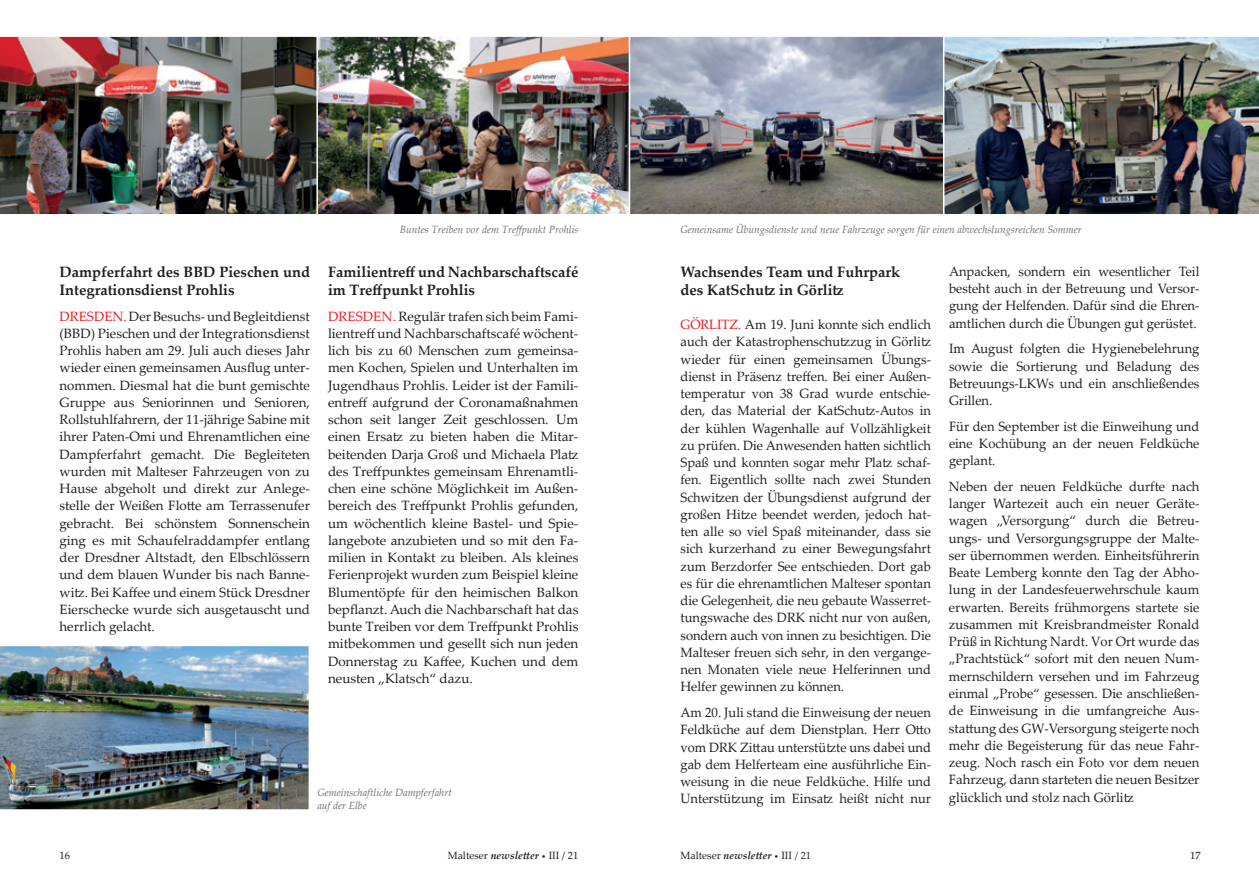
<style>
.page{position:relative;width:1259px;height:893px;background:#fff}
.page>*{position:absolute;margin:0;border:0;box-sizing:border-box;transform-origin:0 0}
.t1{font:700 15px/18px "Palatino Linotype";color:#231f20}
.t2{font:13.5px/17.2px "Palatino Linotype";color:#231f20;text-align:justify}
.t3{font:13.5px/17.2px "Palatino Linotype";color:#231f20;text-align:justify;scale:.96 1}
.t4{font:italic 10.5px/12.6px "Palatino Linotype";color:#6c6d70}
.t5{font:10.5px "Palatino Linotype";color:#231f20}
.s1{color:#ee1d23}
.s2{font-weight:700;font-style:italic}
.s3{font-size:7.5px}
</style>
<div class="page">
<img style="left:318px;top:38px;width:311px;height:175px">
<div style="left:313px;top:35px;width:320px;height:181px;border:2px solid #fff"></div>
<img style="left:0;top:35px;width:318px;height:181px">
<img style="left:0;top:646px;width:309px;height:164px">
<img style="left:632px;top:38px;width:310px;height:175px">
<div style="left:629px;top:35px;width:316px;height:181px;border:2px solid #fff"></div>
<img style="left:943px;top:35px;width:316px;height:181px">
<p class="t4" style="left:400px;top:223px;width:180px">Buntes Treiben vor dem Treffpunkt Prohlis</p>
<p class="t4" style="left:680px;top:223px;width:403px">Gemeinsame Übungsdienste und neue Fahrzeuge sorgen für einen abwechslungsreichen Sommer</p>
<p class="t1" style="left:60px;top:262px;width:252px">Dampferfahrt des BBD Pieschen und<br>Integrationsdienst Prohlis</p>
<p class="t2" style="left:60px;top:307px;width:252px"><span class="s1">DRESDEN.</span> Der Besuchs- und Begleitdienst (BBD) Pieschen und der Integrationsdienst Prohlis haben am 29. Juli auch dieses Jahr wieder einen gemeinsamen Ausflug unter&shy;nommen. Diesmal hat die bunt gemischte Gruppe aus Seniorinnen und Senioren, Rollstuhlfahrern, der 11-jährige Sabine mit ihrer Paten-Omi und Ehrenamtlichen eine Dampferfahrt gemacht. Die Begleiteten wurden mit Malteser Fahrzeugen von zu Hause abgeholt und direkt zur Anlege&shy;stelle der Weißen Flotte am Terrassenufer gebracht. Bei schönstem Sonnenschein ging es mit Schaufelraddampfer entlang der Dresdner Altstadt, den Elbschlössern und dem blauen Wunder bis nach Banne&shy;witz. Bei Kaffee und einem Stück Dresdner Eierschecke wurde sich ausgetauscht und herrlich gelacht.</p>
<p class="t1" style="left:328px;top:262px;width:252px">Familientreff und Nachbarschaftscafé im Treffpunkt Prohlis</p>
<p class="t2" style="left:328px;top:307px;width:252px"><span class="s1">DRESDEN.</span> Regulär trafen sich beim Fami&shy;lientreff und Nachbarschaftscafé wöchent&shy;lich bis zu 60 Menschen zum gemeinsa&shy;men Kochen, Spielen und Unterhalten im Jugendhaus Prohlis. Leider ist der Famili&shy;entreff aufgrund der Coronamaßnahmen schon seit langer Zeit geschlossen. Um einen Ersatz zu bieten haben die Mitar&shy;beitenden Darja Groß und Michaela Platz des Treffpunktes gemeinsam Ehrenamtli&shy;chen eine schöne Möglichkeit im Außen&shy;bereich des Treffpunkt Prohlis gefunden, um wöchentlich kleine Bastel- und Spie&shy;langebote anzubieten und so mit den Fa&shy;milien in Kontakt zu bleiben. Als kleines Ferienprojekt wurden zum Beispiel kleine Blumentöpfe für den heimischen Balkon bepflanzt. Auch die Nachbarschaft hat das bunte Treiben vor dem Treffpunkt Prohlis mitbekommen und gesellt sich nun jeden Donnerstag zu Kaffee, Kuchen und dem neusten „Klatsch“ dazu.</p>
<p class="t4" style="left:317px;top:786px;width:136px">Gemeinschaftliche Dampferfahrt auf der Elbe</p>
<p class="t1" style="left:680px;top:262px;width:221px">Wachsendes Team und Fuhrpark des KatSchutz in Görlitz</p>
<p class="t3" style="left:680px;top:315px;width:262px"><span class="s1">GÖRLITZ.</span> Am 19. Juni konnte sich endlich auch der Katastrophenschutzzug in Görlitz wieder für einen gemeinsamen Übungs&shy;dienst in Präsenz treffen. Bei einer Außen&shy;temperatur von 38 Grad wurde entschie&shy;den, das Material der KatSchutz-Autos in der kühlen Wagenhalle auf Vollzähligkeit zu prüfen. Die Anwesenden hatten sichtlich Spaß und konnten sogar mehr Platz schaf&shy;fen. Eigentlich sollte nach zwei Stunden Schwitzen der Übungsdienst aufgrund der großen Hitze beendet werden, jedoch hat&shy;ten alle so viel Spaß miteinander, dass sie sich kurzerhand zu einer Bewegungsfahrt zum Berzdorfer See entschieden. Dort gab es für die ehrenamtlichen Malteser spontan die Gelegenheit, die neu gebaute Wasserret&shy;tungswache des DRK nicht nur von außen, sondern auch von innen zu besichtigen. Die Malteser freuen sich sehr, in den vergange&shy;nen Monaten viele neue Helferinnen und Helfer gewinnen zu können.</p>
<p class="t3" style="left:680px;top:703px;width:262px">Am 20. Juli stand die Einweisung der neuen Feldküche auf dem Dienstplan. Herr Otto vom DRK Zittau unterstützte uns dabei und gab dem Helferteam eine ausführliche Ein&shy;weisung in die neue Feldküche. Hilfe und Unterstützung im Einsatz heißt nicht nur</p>
<p class="t3" style="left:949px;top:262px;width:262px">Anpacken, sondern ein wesentlicher Teil besteht auch in der Betreuung und Versor&shy;gung der Helfenden. Dafür sind die Ehren&shy;amtlichen durch die Übungen gut gerüstet.</p>
<p class="t3" style="left:949px;top:339px;width:262px">Im August folgten die Hygienebelehrung sowie die Sortierung und Beladung des Betreuungs-LKWs und ein anschließendes Grillen.</p>
<p class="t3" style="left:949px;top:417px;width:262px">Für den September ist die Einweihung und eine Kochübung an der neuen Feldküche geplant.</p>
<p class="t2" style="left:949px;top:477px;width:252px">Neben der neuen Feldküche durfte nach langer Wartezeit auch ein neuer Geräte&shy;wagen „Versorgung“ durch die Betreu&shy;ungs- und Versorgungsgruppe der Malte&shy;ser übernommen werden. Einheitsführerin Beate Lemberg konnte den Tag der Abho&shy;lung in der Landesfeuerwehrschule kaum erwarten. Bereits frühmorgens startete sie zusammen mit Kreisbrandmeister Ronald Prüß in Richtung Nardt. Vor Ort wurde das „Prachtstück“ sofort mit den neuen Num&shy;mernschildern versehen und im Fahrzeug einmal „Probe“ gesessen. Die anschließen&shy;de Einweisung in die umfangreiche Aus&shy;stattung des GW-Versorgung steigerte noch mehr die Begeisterung für das neue Fahr&shy;zeug. Noch rasch ein Foto vor dem neuen Fahrzeug, dann starteten die neuen Besitzer glücklich und stolz nach Görlitz</p>
<p class="t5" style="left:448px;top:848px;width:132px">Malteser <span class="s2">newsletter</span> <span class="s3">•</span> III / 21</p>
<p class="t5" style="left:680px;top:848px;width:132px">Malteser <span class="s2">newsletter</span> <span class="s3">•</span> III / 21</p>
<p class="t5" style="left:60px;top:848px;width:12px">16</p>
<p class="t5" style="left:1190px;top:848px;width:12px">17</p>
</div>
